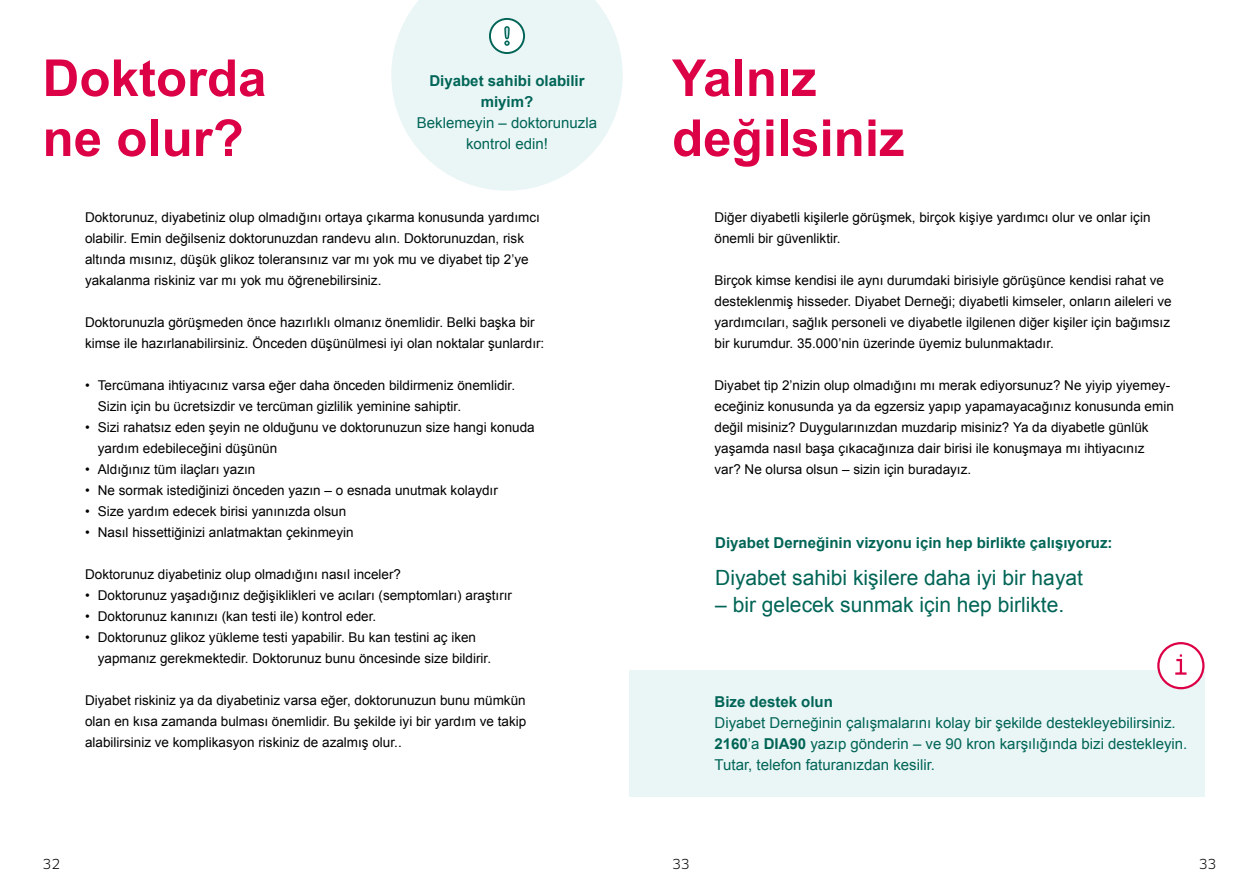
<style>
.page{position:relative;width:1259px;height:893px;background:#fff}
.page>*{position:absolute;margin:0;border:0;box-sizing:border-box;transform-origin:0 0}
.t1{font:700 51px/60px "Arial";color:#dc0046}
.t2{font:21px "Arial";color:#006556}
.t3{font:15px/21px "Arial";color:#006556;text-align:center}
.t4{font:700 15px/21px "Arial";color:#006556;text-align:center}
.t5{font:13.5px/21px "Arial";color:#000}
.t6{font:13.5px "Clan OT";color:#000}
.s1{font-weight:700}
</style>
<div class="page">
<div style="left:629px;top:670px;width:575px;height:126px;background:#eaf5f6"></div>
<div style="left:1159px;top:645px;width:43px;height:43px;background:#fff;border-radius:50%"></div>
<div style="left:1157px;top:642px;width:47px;height:47px;border:2px solid #dc0046;border-radius:50%"></div>
<svg style="left:1175px;top:654px;width:12px;height:21px"></svg>
<svg style="left:391px;top:0;width:232px;height:191px"></svg>
<h1 class="t1" style="left:43px;top:50px;width:225px">Doktorda ne olur?</h1>
<h1 class="t1" style="left:672px;top:50px;width:234px">Yalnız değilsiniz</h1>
<p class="t4" style="left:429px;top:71px;width:157px">Diyabet sahibi olabilir miyim?</p>
<p class="t3" style="left:417px;top:112px;width:182px">Beklemeyin – doktorunuzla kontrol edin!</p>
<p class="t5" style="left:85px;top:207px;width:456px">Doktorunuz, diyabetiniz olup olmadığını ortaya çıkarma konusunda yardımcı olabilir. Emin değilseniz doktorunuzdan randevu alın. Doktorunuzdan, risk altında mısınız, düşük glikoz toleransınız var mı yok mu ve diyabet tip 2’ye yakalanma riskiniz var mı yok mu öğrenebilirsiniz.</p>
<p class="t5" style="left:85px;top:312px;width:461px">Doktorunuzla görüşmeden önce hazırlıklı olmanız önemlidir. Belki başka bir kimse ile hazırlanabilirsiniz. Önceden düşünülmesi iyi olan noktalar şunlardır:</p>
<p class="t5" style="left:98px;top:375px;width:419px;text-indent:-13px">• Tercümana ihtiyacınız varsa eğer daha önceden bildirmeniz önemlidir.<br>Sizin için bu ücretsizdir ve tercüman gizlilik yeminine sahiptir.</p>
<p class="t5" style="left:98px;top:417px;width:438px;text-indent:-13px">• Sizi rahatsız eden şeyin ne olduğunu ve doktorunuzun size hangi konuda yardım edebileceğini düşünün</p>
<p class="t5" style="left:85px;top:459px;width:172px">• Aldığınız tüm ilaçları yazın</p>
<p class="t5" style="left:85px;top:480px;width:414px">• Ne sormak istediğinizi önceden yazın – o esnada unutmak kolaydır</p>
<p class="t5" style="left:85px;top:501px;width:263px">• Size yardım edecek birisi yanınızda olsun</p>
<p class="t5" style="left:85px;top:522px;width:270px">• Nasıl hissettiğinizi anlatmaktan çekinmeyin</p>
<p class="t5" style="left:85px;top:564px;width:317px">Doktorunuz diyabetiniz olup olmadığını nasıl inceler?</p>
<p class="t5" style="left:85px;top:585px;width:428px">• Doktorunuz yaşadığınız değişiklikleri ve acıları (semptomları) araştırır</p>
<p class="t5" style="left:85px;top:606px;width:293px">• Doktorunuz kanınızı (kan testi ile) kontrol eder.</p>
<p class="t5" style="left:98px;top:627px;width:395px;text-indent:-13px">• Doktorunuz glikoz yükleme testi yapabilir. Bu kan testini aç iken yapmanız gerekmektedir. Doktorunuz bunu öncesinde size bildirir.</p>
<p class="t5" style="left:85px;top:690px;width:443px;text-align:justify">Diyabet riskiniz ya da diyabetiniz varsa eğer, doktorunuzun bunu mümkün olan en kısa zamanda bulması önemlidir. Bu şekilde iyi bir yardım ve takip alabilirsiniz ve komplikasyon riskiniz de azalmış olur..</p>
<p class="t5" style="left:714px;top:207px;width:437px">Diğer diyabetli kişilerle görüşmek, birçok kişiye yardımcı olur ve onlar için önemli bir güvenliktir.</p>
<p class="t5" style="left:714px;top:270px;width:458px">Birçok kimse kendisi ile aynı durumdaki birisiyle görüşünce kendisi rahat ve desteklenmiş hisseder. Diyabet Derneği; diyabetli kimseler, onların aileleri ve yardımcıları, sağlık personeli ve diyabetle ilgilenen diğer kişiler için bağımsız bir kurumdur. 35.000’nin üzerinde üyemiz bulunmaktadır.</p>
<p class="t5" style="left:714px;top:375px;width:461px">Diyabet tip 2’nizin olup olmadığını mı merak ediyorsunuz? Ne yiyip yiyemey&shy;eceğiniz konusunda ya da egzersiz yapıp yapamayacağınız konusunda emin değil misiniz? Duygularınızdan muzdarip misiniz? Ya da diyabetle günlük yaşamda nasıl başa çıkacağınıza dair birisi ile konuşmaya mı ihtiyacınız var? Ne olursa olsun – sizin için buradayız.</p>
<p class="t4" style="left:715px;top:533px;width:399px">Diyabet Derneğinin vizyonu için hep birlikte çalışıyoruz:</p>
<h2 class="t2" style="left:715px;top:564px;width:369px">Diyabet sahibi kişilere daha iyi bir hayat</h2>
<h2 class="t2" style="left:715px;top:591px;width:350px">– bir gelecek sunmak için hep birlikte.</h2>
<p class="t4" style="left:714px;top:691px;width:120px">Bize destek olun</p>
<p class="t3" style="left:714px;top:712px;width:474px;text-align:left">Diyabet Derneğinin çalışmalarını kolay bir şekilde destekleyebilirsiniz.<br><span class="s1">2160</span>’a <span class="s1">DIA90</span> yazıp gönderin – ve 90 kron karşılığında bizi destekleyin.<br>Tutar, telefon faturanızdan kesilir.</p>
<p class="t6" style="left:43px;top:856px;width:19px">32</p>
<p class="t6" style="left:672px;top:856px;width:19px">33</p>
<p class="t6" style="left:1198px;top:856px;width:19px">33</p>
</div>
